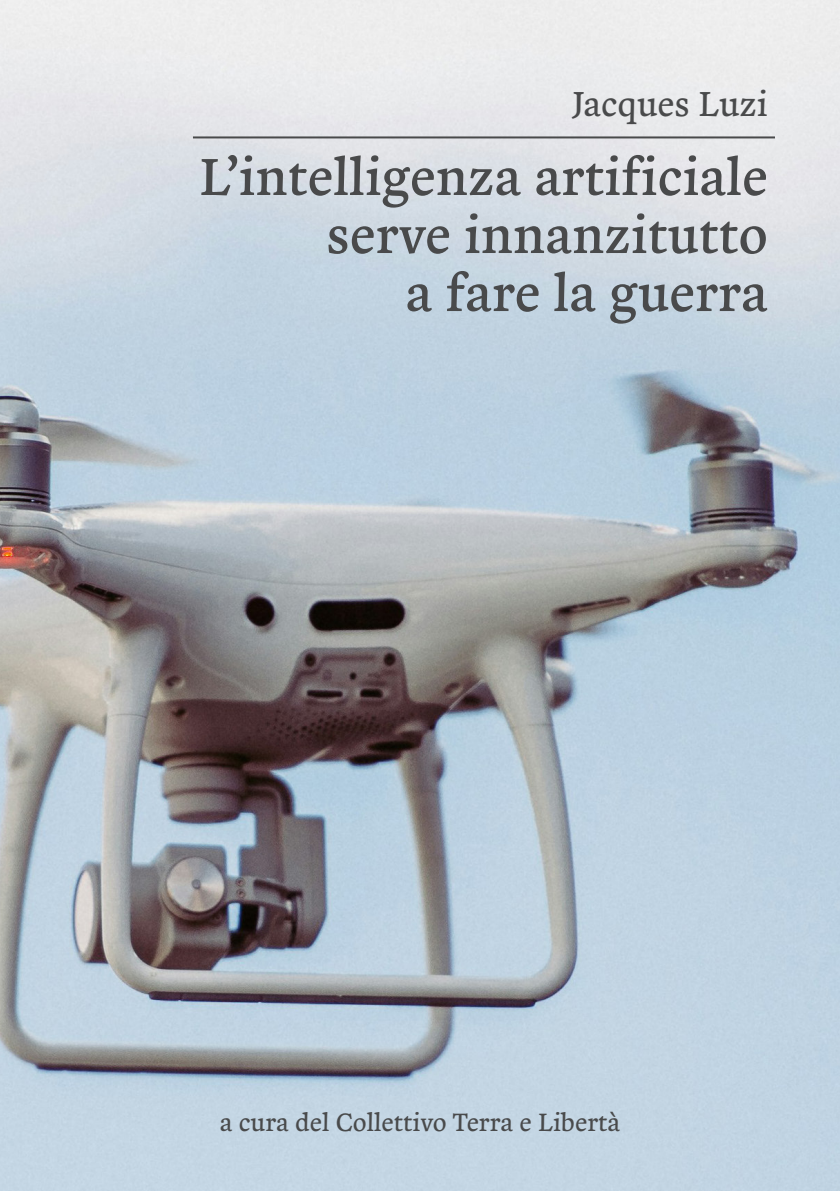
<style>
.page{position:relative;width:840px;height:1191px;background:#fff}
.page>*{position:absolute;margin:0;border:0;box-sizing:border-box;transform-origin:0 0}
.t1{font:54px/58px "Zenon Regular Dark";color:#494a4b;text-align:right}
.t2{font:36px "Zenon";color:#494a4b}
.t3{font:26px "Zenon";color:#494a4b}
</style>
<div class="page">
<img style="left:0;top:0;width:839px;height:1191px">
<hr style="left:193px;top:136px;width:581px;height:2px;background:#494a4b">
<p class="t2" style="left:571px;top:78px;width:197px">Jacques Luzi</p>
<p class="t1" style="left:199px;top:144px;width:569px">L’intelligenza artificiale serve innanzitutto<br>a fare la guerra</p>
<p class="t3" style="left:220px;top:1102px;width:402px">a cura del Collettivo Terra e Libertà</p>
</div>
